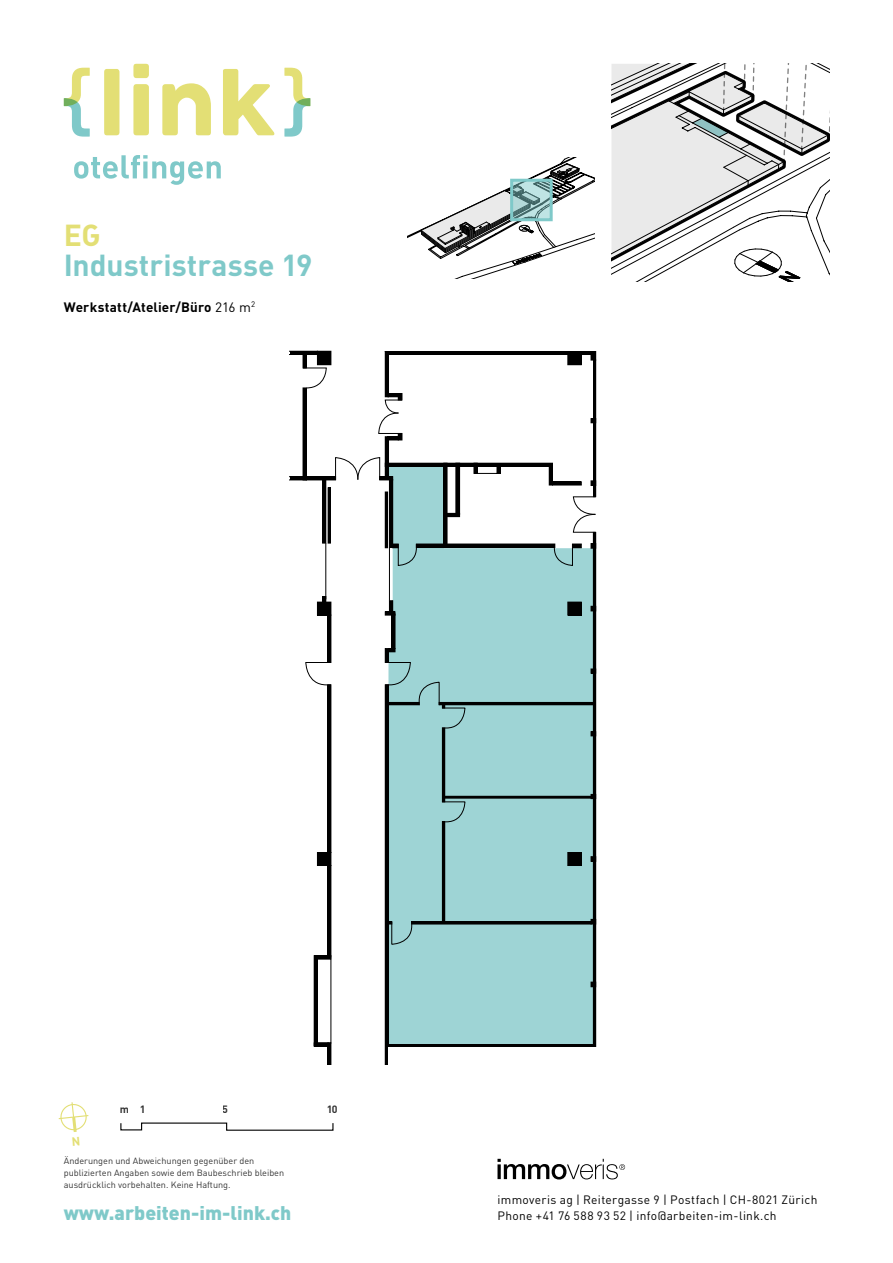
<style>
.page{position:relative;width:893px;height:1263px;background:#fff}
.page>*{position:absolute;margin:0;border:0;box-sizing:border-box;transform-origin:0 0}
.t1{font:700 30px "DIN";color:#7fc9c9}
.t2{font:700 30px "DIN";color:#e3df75}
.t3{font:900 19.5px "DIN";color:#7fc9c9}
.t4{font:700 13.5px "DIN";letter-spacing:.01em;color:#000}
.t5{font:12px/16px "DIN";letter-spacing:.025em;color:#000}
.t6{font:700 10.5px "DIN";color:#000}
.t7{font:9px/12px "DIN";color:#000}
.s1{font-weight:400}
</style>
<div class="page">
<svg style="left:104px;top:69px;width:15px;height:66px"></svg>
<svg style="left:133px;top:64px;width:16px;height:71px"></svg>
<svg style="left:162px;top:83px;width:49px;height:52px"></svg>
<svg style="left:223px;top:69px;width:51px;height:66px"></svg>
<svg style="left:64px;top:68px;width:26px;height:69px"></svg>
<svg style="left:284px;top:68px;width:26px;height:69px"></svg>
<svg style="left:74px;top:155px;width:147px;height:30px"></svg>
<svg style="left:388px;top:467px;width:205px;height:577px;background:#a7d6d7"></svg>
<div style="left:388px;top:702px;width:31px;height:3px;border:1px solid #000"></div>
<div style="left:412px;top:922px;width:179px;height:2px;border:1px solid #000"></div>
<div style="left:442px;top:822px;width:3px;height:101px;border:1px solid #000"></div>
<div style="left:442px;top:728px;width:3px;height:74px;border:1px solid #000"></div>
<div style="left:445px;top:796px;width:146px;height:2px;border:1px solid #000"></div>
<div style="left:439px;top:702px;width:154px;height:3px;border:1px solid #000"></div>
<svg style="left:442px;top:802px;width:23px;height:20px"></svg>
<svg style="left:419px;top:682px;width:46px;height:46px;background:#8ebfc0"></svg>
<svg style="left:327px;top:1043px;width:4px;height:21px"></svg>
<div style="left:314px;top:1043px;width:15px;height:3px;border:1px solid #000"></div>
<div style="left:314px;top:955px;width:4px;height:91px;border:1px solid #000"></div>
<div style="left:315px;top:955px;width:16px;height:4px;border:1px solid #000"></div>
<div style="left:327px;top:865px;width:4px;height:92px;border:1px solid #000"></div>
<div style="left:388px;top:1044px;width:205px;height:3px;border:1px solid #000"></div>
<div style="left:385px;top:648px;width:4px;height:15px;border:1px solid #000"></div>
<svg style="left:388px;top:648px;width:7px;height:4px"></svg>
<svg style="left:385px;top:612px;width:10px;height:3px"></svg>
<div style="left:392px;top:614px;width:3px;height:35px;border:1px solid #000"></div>
<div style="left:389px;top:600px;width:4px;height:14px;border:1px solid #000"></div>
<div style="left:317px;top:602px;width:14px;height:13px;background:#000"></div>
<svg style="left:322px;top:596px;width:4px;height:6px"></svg>
<div style="left:327px;top:615px;width:4px;height:48px;border:1px solid #000"></div>
<div style="left:327px;top:685px;width:4px;height:168px;border:1px solid #000"></div>
<div style="left:317px;top:852px;width:14px;height:13px;background:#000"></div>
<div style="left:317px;top:852px;width:14px;height:14px;border:1px solid #000"></div>
<div style="left:416px;top:544px;width:139px;height:4px;border:1px solid #000"></div>
<div style="left:444px;top:463px;width:3px;height:82px;border:1px solid #000"></div>
<div style="left:446px;top:513px;width:14px;height:4px;border:1px solid #000"></div>
<div style="left:456px;top:463px;width:4px;height:51px;border:1px solid #000"></div>
<svg style="left:474px;top:467px;width:3px;height:7px"></svg>
<div style="left:385px;top:463px;width:168px;height:4px;border:1px solid #000"></div>
<svg style="left:497px;top:465px;width:4px;height:9px"></svg>
<div style="left:385px;top:436px;width:4px;height:42px;border:1px solid #000"></div>
<div style="left:389px;top:479px;width:4px;height:69px;border:1px solid #000"></div>
<div style="left:385px;top:492px;width:3px;height:56px;border:1px solid #000"></div>
<div style="left:385px;top:351px;width:4px;height:46px;border:1px solid #000"></div>
<div style="left:388px;top:351px;width:180px;height:4px;border:1px solid #000"></div>
<div style="left:568px;top:351px;width:13px;height:14px;background:#000"></div>
<svg style="left:581px;top:351px;width:15px;height:9px"></svg>
<div style="left:593px;top:360px;width:3px;height:137px;border:1px solid #000"></div>
<div style="left:549px;top:466px;width:4px;height:19px;border:1px solid #000"></div>
<div style="left:552px;top:482px;width:29px;height:3px;border:1px solid #000"></div>
<div style="left:306px;top:476px;width:30px;height:4px;border:1px solid #000"></div>
<div style="left:328px;top:488px;width:3px;height:55px;border:1px solid #000"></div>
<div style="left:322px;top:478px;width:4px;height:65px;border:1px solid #000"></div>
<div style="left:303px;top:354px;width:3px;height:14px;border:1px solid #000"></div>
<div style="left:303px;top:388px;width:3px;height:92px;border:1px solid #000"></div>
<svg style="left:290px;top:476px;width:16px;height:4px"></svg>
<svg style="left:290px;top:351px;width:27px;height:4px"></svg>
<div style="left:317px;top:351px;width:14px;height:14px;background:#000"></div>
<div style="left:317px;top:959px;width:14px;height:84px;border:1px solid #000"></div>
<svg style="left:335px;top:457px;width:58px;height:23px"></svg>
<svg style="left:378px;top:393px;width:24px;height:47px"></svg>
<svg style="left:392px;top:544px;width:25px;height:22px"></svg>
<svg style="left:305px;top:662px;width:26px;height:23px"></svg>
<svg style="left:385px;top:662px;width:27px;height:402px;background:#83b0b0"></svg>
<svg style="left:554px;top:496px;width:42px;height:551px;background:#93bdbe"></svg>
<hr style="left:326px;top:543px;width:1px;height:56px;background:#000">
<hr style="left:389px;top:547px;width:1px;height:54px;background:#000">
<div style="left:477px;top:466px;width:20px;height:8px;border:1px solid #000"></div>
<svg style="left:303px;top:368px;width:24px;height:20px"></svg>
<div style="left:388px;top:1047px;width:215px;height:17px;background:#fff"></div>
<svg style="left:611px;top:64px;width:218px;height:217px"></svg>
<svg style="left:408px;top:157px;width:186px;height:122px"></svg>
<svg style="left:514px;top:183px;width:35px;height:34px"></svg>
<div style="left:510px;top:179px;width:43px;height:42px;border:3px solid #7fc9c9"></div>
<svg style="left:120px;top:1122px;width:214px;height:9px"></svg>
<svg style="left:497px;top:1159px;width:128px;height:20px"></svg>
<svg style="left:58px;top:1102px;width:31px;height:30px"></svg>
<h1 class="t2" style="left:64px;top:216px;width:38px">EG</h1>
<h1 class="t1" style="left:64px;top:246px;width:250px">Industristrasse 19</h1>
<h3 class="t4" style="left:64px;top:298px;width:193px">Werkstatt/Atelier/Büro <span class="s1">216 m</span><sup>2</sup></h3>
<p class="t6" style="left:119px;top:1102px;width:27px">m 1</p>
<p class="t6" style="left:223px;top:1102px;width:7px">5</p>
<p class="t6" style="left:326px;top:1103px;width:13px">10</p>
<p class="t7" style="left:64px;top:1155px;width:222px">Änderungen und Abweichungen gegenüber den publizierten Angaben sowie dem Baubeschrieb bleiben ausdrücklich vorbehalten. Keine Haftung.</p>
<h2 class="t3" style="left:64px;top:1200px;width:229px">www.arbeiten-im-link.ch</h2>
<h3 class="t5" style="left:497px;top:1192px;width:321px">immoveris ag | Reitergasse 9 | Postfach | CH-8021 Zürich<br>Phone +41 76 588 93 52 | info@arbeiten-im-link.ch</h3>
</div>
